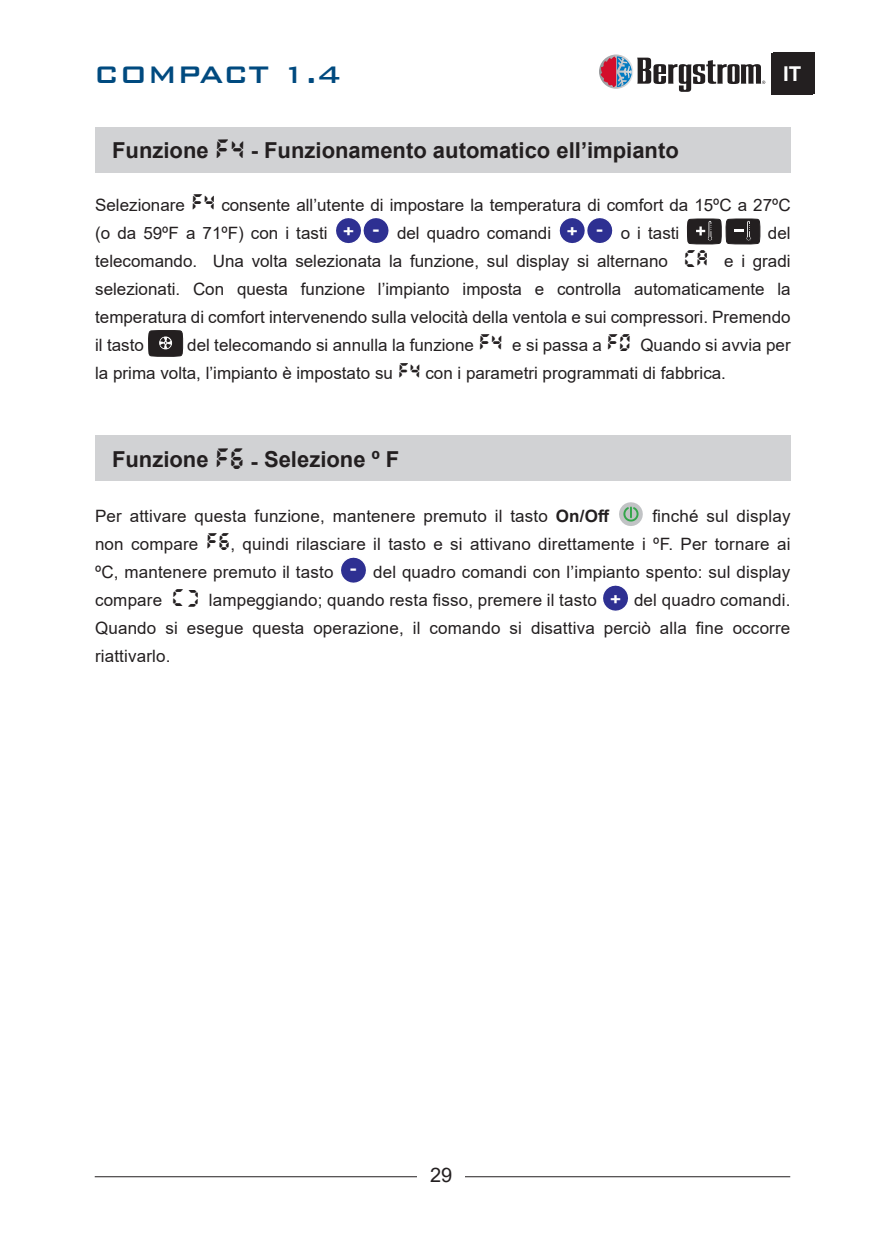
<style>
.page{position:relative;width:885px;height:1236px;background:#fff}
.page>*{position:absolute;margin:0;border:0;box-sizing:border-box;transform-origin:0 0}
.t1{font:500 32px "Bank Gothic BT";color:#004a7f}
.t2{font:700 22px "Arial";color:#231f20}
.t3{font:700 20.4px "Arial";color:#fff}
.t4{font:20px "Arial";color:#231f20}
.t5{font:17.8px "Radioland";color:#231f20}
.t6{font:17px/28px "Arial";color:#231f20;text-align:justify}
.s1{font-family:"Radioland";font-weight:400}
.s2{font-family:"Radioland";font-size:18px}
.s3{font-weight:700;font-size:16.2px;color:#fff}
.s4{font-family:"Radioland"}
.s5{font-weight:700}
</style>
<div class="page">
<div style="left:772px;top:52px;width:42px;height:42px;background:#231f20"></div>
<hr style="left:95px;top:1176px;width:695px;height:1px;background:#231f20">
<div style="left:417px;top:1168px;width:48px;height:29px;background:#fff"></div>
<svg style="left:599px;top:55px;width:34px;height:34px"></svg>
<svg style="left:600px;top:56px;width:165px;height:36px"></svg>
<div style="left:771px;top:53px;width:41px;height:42px;background:#231f20"></div>
<svg style="left:619px;top:502px;width:24px;height:24px"></svg>
<svg style="left:341px;top:557px;width:25px;height:26px"></svg>
<svg style="left:603px;top:585px;width:25px;height:26px"></svg>
<div style="left:95px;top:436px;width:695px;height:45px;background:#d1d2d4"></div>
<svg style="left:336px;top:218px;width:53px;height:26px"></svg>
<svg style="left:559px;top:218px;width:54px;height:26px"></svg>
<svg style="left:686px;top:218px;width:74px;height:27px;background:#4b4849"></svg>
<svg style="left:148px;top:330px;width:35px;height:27px"></svg>
<div style="left:95px;top:128px;width:695px;height:45px;background:#d1d2d4"></div>
<h1 class="t1" style="left:94px;top:57px;width:249px">COMPACT 1.4</h1>
<p class="t2" style="left:112px;top:135px;width:568px">Funzione <span class="s1">F4</span> - Funzionamento automatico ell’impianto</p>
<p class="t3" style="left:783px;top:60px;width:20px">IT</p>
<p class="t6" style="left:95px;top:190px;width:697px">Selezionare <span class="s2">F4</span> consente all’utente di impostare la temperatura di comfort da 15ºC a 27ºC (o da 59ºF a 71ºF) con i tasti <span class="s3">+</span> <sup>-</sup> del quadro comandi <span class="s3">+</span> <sup>-</sup> o i tasti</p>
<p class="t6" style="left:95px;top:218px;width:697px;text-indent:672px">del telecomando. Una volta selezionata la funzione, sul display si alternano <span class="s2">ca</span> e i gradi selezionati. Con questa funzione l’impianto imposta e controlla automaticamente la temperatura di comfort intervenendo sulla velocità della ventola e sui compressori. Premendo il tasto</p>
<p class="t6" style="left:95px;top:330px;width:697px;text-indent:92px">del telecomando si annulla la funzione <span class="s2">F4</span> e si passa a <span class="s2">F0</span> Quando si avvia per la prima volta, l’impianto è impostato su <span class="s4">F4</span> con i parametri programmati di fabbrica.</p>
<p class="t2" style="left:112px;top:443px;width:289px">Funzione <span class="s1">F6</span> - Selezione º F</p>
<p class="t6" style="left:95px;top:502px;width:697px;text-indent:557px">finché sul display non compare <span class="s2">F6</span>, quindi rilasciare il tasto e si attivano direttamente i ºF. Per tornare ai ºC, mantenere premuto il tasto <sup>-</sup> del quadro comandi con l’impianto spento: sul display compare <span class="s2">C</span></p>
<p class="t6" style="left:95px;top:502px;width:516px">Per attivare questa funzione, mantenere premuto il tasto <span class="s5">On/Off</span></p>
<p class="t5" style="left:200px;top:609px;width:14px;rotate:-180deg">C</p>
<p class="t6" style="left:95px;top:586px;width:697px;text-indent:114px">lampeggiando; quando resta fisso, premere il tasto <span class="s3">+</span> del quadro comandi.<br>Quando si esegue questa operazione, il comando si disattiva perciò alla fine occorre riattivarlo.</p>
<p class="t4" style="left:430px;top:1161px;width:24px">29</p>
</div>
